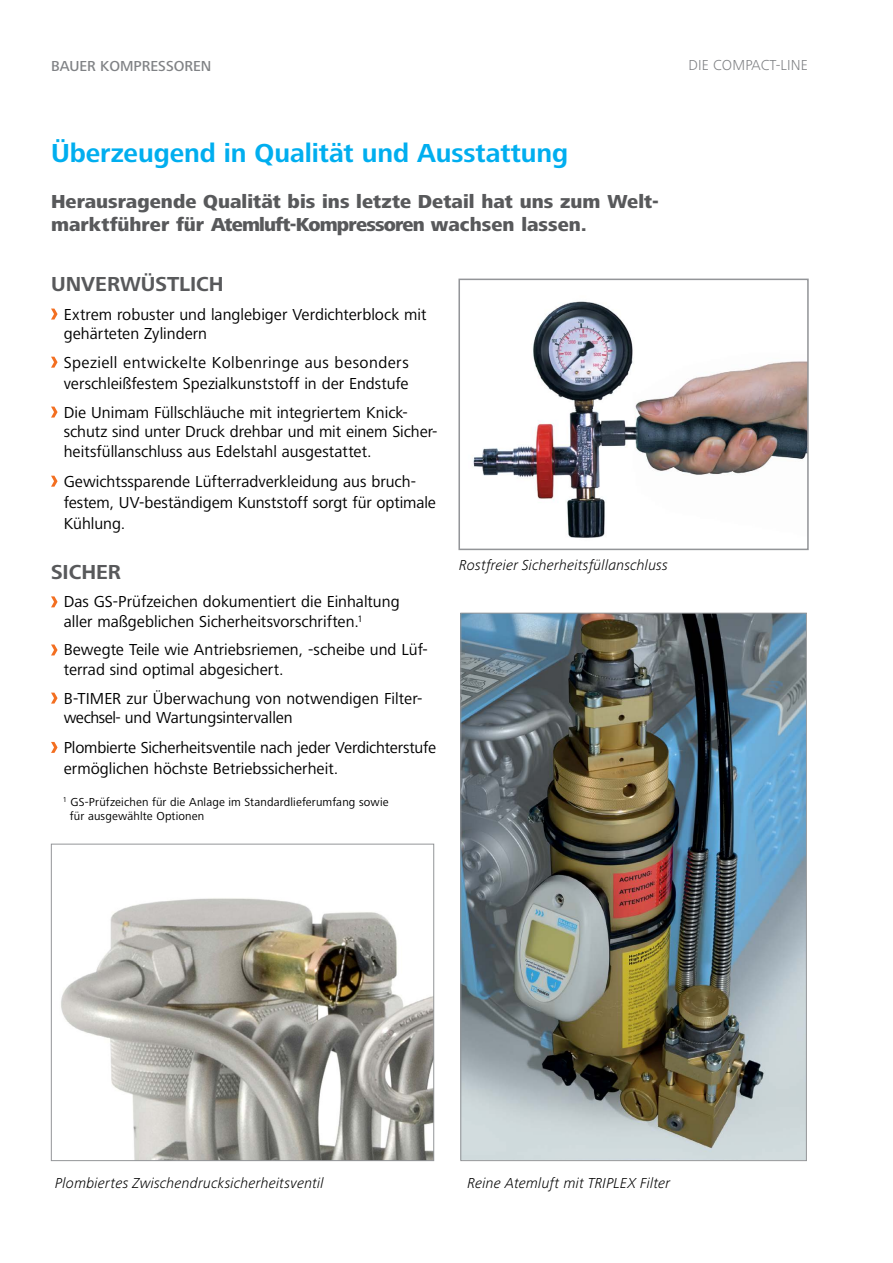
<style>
.page{position:relative;width:893px;height:1263px;background:#fff}
.page>*{position:absolute;margin:0;border:0;box-sizing:border-box;transform-origin:0 0}
.t1{font:700 27px "Frutiger Next LT";letter-spacing:-.005em;color:#00aeef}
.t2{font:700 21px "Frutiger Next LT";letter-spacing:.005em;color:#58595b}
.t3{font:800 19.5px/23.4px "Frutiger Next LT";color:#58595b}
.t4{font:16.5px/19.8px "Frutiger Next LT";color:#000}
.t5{font:italic 300 15px "Frutiger Next LT";letter-spacing:.01em;color:#000}
.t6{font:500 15px "Frutiger Next LT";color:#808285}
.t7{font:300 15px "Frutiger Next LT";letter-spacing:.01em;color:#808285}
.t8{font:12px/13.5px "Frutiger Next LT";letter-spacing:.01em;color:#000}
</style>
<div class="page">
<img style="left:462px;top:615px;width:343px;height:544px">
<img style="left:473px;top:301px;width:333px;height:237px">
<div style="left:458px;top:279px;width:351px;height:271px;border:2px solid #939598"></div>
<svg style="left:51px;top:309px;width:7px;height:10px"></svg>
<svg style="left:51px;top:357px;width:7px;height:11px"></svg>
<svg style="left:51px;top:407px;width:7px;height:11px"></svg>
<svg style="left:51px;top:476px;width:7px;height:11px"></svg>
<svg style="left:51px;top:596px;width:7px;height:11px"></svg>
<svg style="left:51px;top:644px;width:7px;height:11px"></svg>
<svg style="left:51px;top:693px;width:7px;height:11px"></svg>
<svg style="left:51px;top:742px;width:7px;height:11px"></svg>
<img style="left:61px;top:898px;width:371px;height:261px">
<div style="left:51px;top:844px;width:383px;height:317px;border:1px solid #939598"></div>
<p class="t6" style="left:51px;top:57px;width:162px">BAUER KOMPRESSOREN</p>
<p class="t7" style="left:688px;top:57px;width:119px">Die COMPACT-LI NE</p>
<h1 class="t1" style="left:51px;top:138px;width:519px">Überzeugend in Qualität und Ausstattung</h1>
<p class="t3" style="left:51px;top:190px;width:609px">Herausragende Qualität bis ins letzte Detail hat uns zum Welt&shy;marktführer für Atemluft-Kompressoren wachsen lassen.</p>
<p class="t2" style="left:51px;top:272px;width:174px">Unverwüstlich</p>
<p class="t4" style="left:64px;top:304px;width:364px">Extrem robuster und langlebiger Verdichterblock mit gehärteten Zylindern</p>
<p class="t4" style="left:64px;top:351px;width:346px;line-height:21.6px">Speziell entwickelte Kolbenringe aus besonders verschleißfestem Spezialkunststoff in der Endstufe</p>
<p class="t4" style="left:64px;top:402px;width:375px">Die Unimam Füllschläuche mit integriertem Knick&shy;schutz sind unter Druck drehbar und mit einem Sicher&shy;heitsfüllanschluss aus Edelstahl ausgestattet.</p>
<p class="t4" style="left:64px;top:471px;width:374px;line-height:21px">Gewichtssparende Lüfterradverkleidung aus bruch&shy;festem, UV-beständigem Kunststoff sorgt für optimale<br>Kühlung.</p>
<p class="t2" style="left:51px;top:560px;width:72px">sicher</p>
<p class="t4" style="left:64px;top:592px;width:337px">Das GS-Prüfzeichen dokumentiert die Einhaltung aller maßgeblichen Sicherheitsvorschriften.<sup>1</sup></p>
<p class="t4" style="left:64px;top:640px;width:365px">Bewegte Teile wie Antriebsriemen, -scheibe und Lüf&shy;terrad sind optimal abgesichert.</p>
<p class="t4" style="left:64px;top:688px;width:360px">B-TIMER zur Überwachung von notwendigen Filter&shy;wechsel- und Wartungsintervallen</p>
<p class="t4" style="left:64px;top:737px;width:374px;line-height:21px">Plombierte Sicherheitsventile nach jeder Verdichterstufe ermöglichen höchste Betriebssicherheit.</p>
<p class="t8" style="left:70px;top:795px;width:320px;text-indent:-7px"><sup>1</sup> GS-Prüfzeichen für die Anlage im Standardlieferumfang sowie für ausgewählte Optionen</p>
<p class="t5" style="left:459px;top:557px;width:210px">Rostfreier Sicherheitsfüllanschluss</p>
<p class="t5" style="left:55px;top:1175px;width:270px">Plombiertes Zwischendrucksicherheitsventil</p>
<p class="t5" style="left:467px;top:1175px;width:204px">Reine Atemluft mit TRIPLEX Filter</p>
</div>
